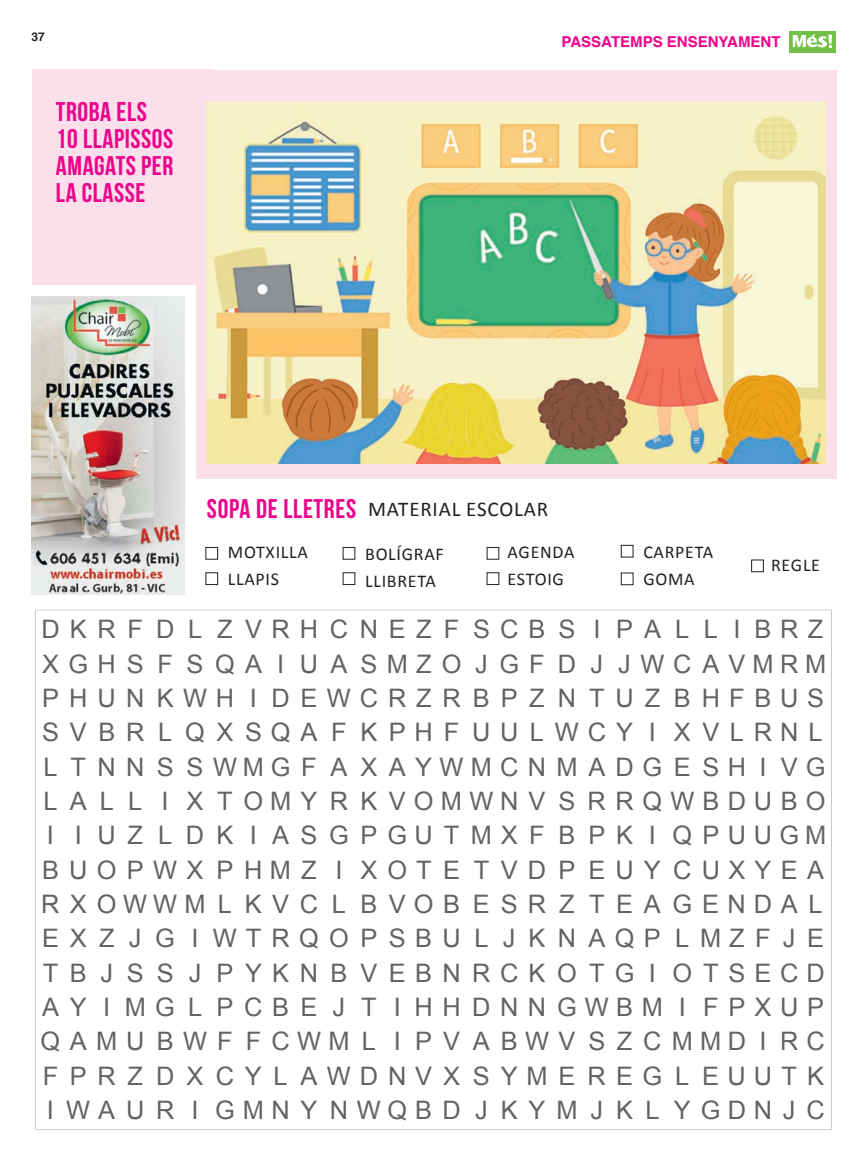
<style>
.page{position:relative;width:867px;height:1165px;background:#fff}
.page>*{position:absolute;margin:0;border:0;box-sizing:border-box;transform-origin:0 0}
.t1{font:27px/27px "Bebas Neue";letter-spacing:.02em;color:#ed028c}
.t2{font:25.5px/34.3px "Arial";letter-spacing:.4em;color:#636366}
.t3{font:21px "Calibri";letter-spacing:.04em;color:#231f20}
.t4{font:18px/27px "Calibri";letter-spacing:.04em;color:#231f20}
.t5{font:700 15px "Helvetica";color:#ed028c}
.t6{font:700 12px "Helvetica";color:#231f20}
.s1{font-family:"Bebas Neue";font-size:27px;color:#ed028c}
</style>
<div class="page">
<div style="left:33px;top:70px;width:181px;height:215px;background:#fbdfeb"></div>
<div style="left:788px;top:31px;width:47px;height:21px;background:#71bf44"></div>
<svg style="left:792px;top:35px;width:40px;height:12px"></svg>
<div style="left:196px;top:70px;width:640px;height:408px;background:#fbdfeb"></div>
<svg style="left:35px;top:609px;width:797px;height:521px"></svg>
<div style="left:621px;top:545px;width:12px;height:12px;border:1px solid #231f20"></div>
<div style="left:205px;top:547px;width:13px;height:12px;border:1px solid #231f20"></div>
<div style="left:205px;top:572px;width:13px;height:13px;border:1px solid #231f20"></div>
<div style="left:486px;top:547px;width:13px;height:12px;border:1px solid #231f20"></div>
<div style="left:343px;top:547px;width:12px;height:12px;border:1px solid #231f20"></div>
<div style="left:621px;top:572px;width:12px;height:13px;border:1px solid #231f20"></div>
<div style="left:343px;top:572px;width:12px;height:13px;border:1px solid #231f20"></div>
<div style="left:486px;top:572px;width:13px;height:13px;border:1px solid #231f20"></div>
<div style="left:751px;top:559px;width:12px;height:13px;border:1px solid #231f20"></div>
<img style="left:206px;top:102px;width:619px;height:361px">
<img style="left:32px;top:296px;width:153px;height:298px">
<p class="t6" style="left:32px;top:27px;width:15px">37</p>
<p class="t5" style="left:561px;top:30px;width:220px">PASSATEMPS ENSENYAMENT</p>
<p class="t1" style="left:56px;top:98px;width:119px">TROBA ELS<br>10 LLAPISSOS<br>AMAGATS PER<br>LA CLASSE</p>
<p class="t3" style="left:207px;top:496px;width:342px"><span class="s1">SOPA DE LLETRES</span> MATERIAL ESCOLAR</p>
<p class="t4" style="left:228px;top:539px;width:81px">MOTXILLA<br>LLAPIS</p>
<p class="t4" style="left:365px;top:540px;width:80px">BOLÍGRAF<br>LLIBRETA</p>
<p class="t4" style="left:507px;top:539px;width:68px">AGENDA<br>ESTOIG</p>
<p class="t4" style="left:643px;top:539px;width:71px">CARPETA<br>GOMA</p>
<p class="t4" style="left:771px;top:551px;width:50px">REGLE</p>
<p class="t2" style="left:41px;top:612px;width:787px">DKRFDL ZVRHCNEZFSCBS I PA L L IBRZ XGHS F SQA I UASMZO JGFD J JWCAVMRM PHUNKWH I DEWCRZRBPZNTUZ BHFBUS SVBR LQXSQA F KPHFUULWCY I XVLRNL L TNNS SWMGF A XAYWMCNMADGESH I VG L A L L I X TOMY R KVOMWNV S RRQWBDUBO I I UZ LDK I ASGPGUTMXFBPK I QPUUGM BUOPWX PHMZ I XOTE TVDP EUYCUXYEA RXOWWMLKVC L BVOBESRZ TEAGENDAL EXZ JG I WTRQOPSBUL JKNAQP LMZFJE TBJSS J PYKNBVEBNRCKOTG I OTSECD AY I MGL PCBE J T I HHDNNGWBM I FPXUP QAMUBWF FCWML I PV ABWV SZCMMD I RC FPRZDXCYLAWDNVXSYMEREGLEUUTK IWAUR I GMNYNWQBD JKYMJKL YGDNJC</p>
</div>
